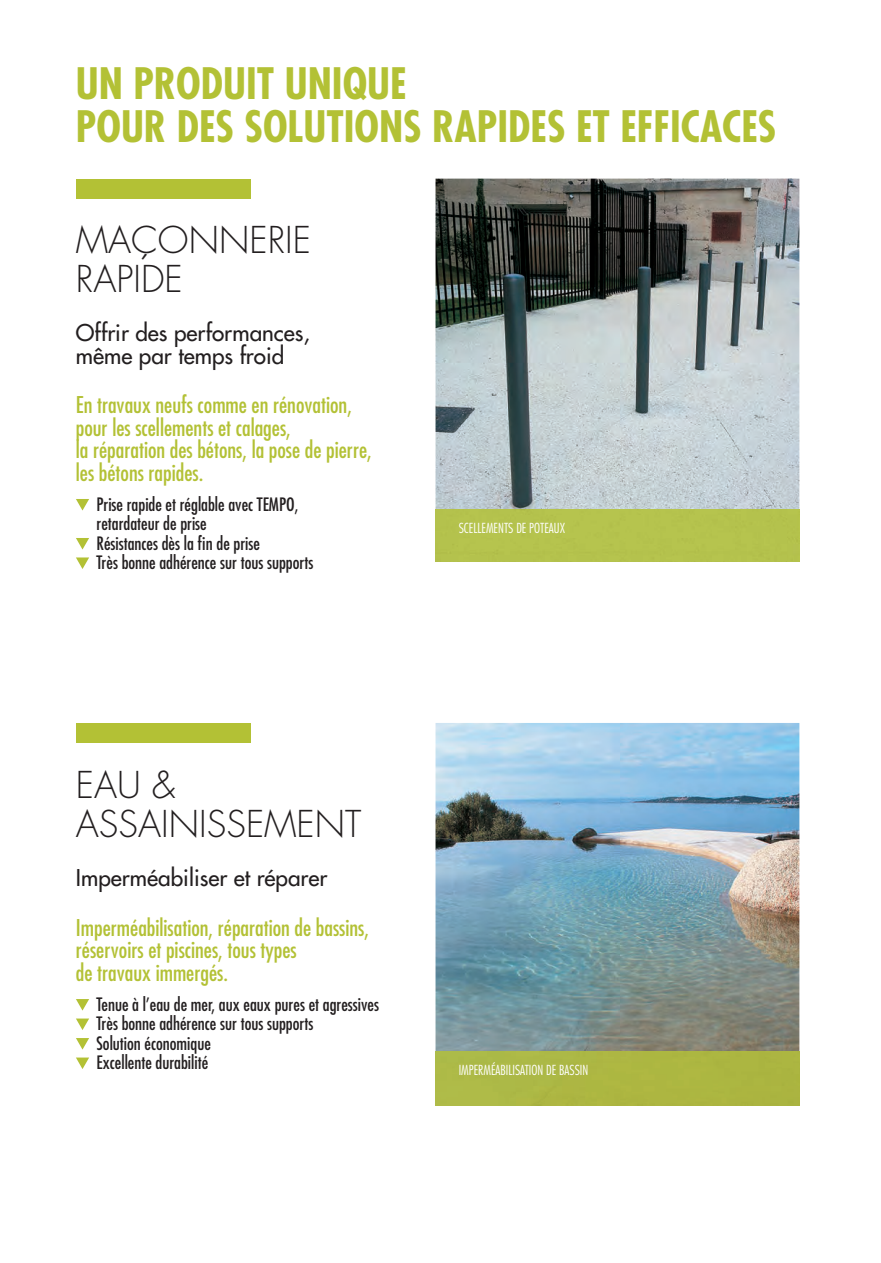
<style>
.page{position:relative;width:881px;height:1263px;background:#fff}
.page>*{position:absolute;margin:0;border:0;box-sizing:border-box;transform-origin:0 0}
.t1{font:700 condensed 42.15px/43.5px "Futura Std";color:#b3c135}
.t2{font:300 36px/39px "Futura Std";color:#231f20}
.t3{font:condensed 22.5px/22.5px "Futura Std";color:#b3c135}
.t4{font:500 22.5px/22.5px "Futura Std";color:#231f20}
.t5{font:condensed 18px/19.5px "Futura Std";color:#231f20}
.t6{font:300 condensed 13.5px "Futura Std";color:#fff}
</style>
<div class="page">
<img style="left:435px;top:179px;width:364px;height:331px">
<img style="left:435px;top:723px;width:364px;height:328px">
<svg style="left:76px;top:499px;width:13px;height:11px"></svg>
<svg style="left:76px;top:538px;width:13px;height:11px"></svg>
<svg style="left:76px;top:557px;width:13px;height:12px"></svg>
<svg style="left:76px;top:999px;width:13px;height:11px"></svg>
<svg style="left:76px;top:1018px;width:13px;height:12px"></svg>
<svg style="left:76px;top:1038px;width:13px;height:11px"></svg>
<svg style="left:76px;top:1057px;width:13px;height:12px"></svg>
<div style="left:76px;top:179px;width:175px;height:19px;background:#b3c135"></div>
<div style="left:76px;top:723px;width:175px;height:20px;background:#b3c135"></div>
<div style="left:435px;top:510px;width:364px;height:51px;background:#b5c34d"></div>
<div style="left:435px;top:1051px;width:364px;height:55px;background:#acb742"></div>
<h1 class="t1" style="left:76px;top:61px;width:701px">UN PRODUIT UNIQUE<br>POUR DES SOLUTIONS RAPIDES ET EFFICACES</h1>
<h2 class="t2" style="left:76px;top:221px;width:237px">MAÇONNERIE<br>RAPIDE</h2>
<p class="t4" style="left:76px;top:322px;width:235px">Offrir des performances, même par temps froid</p>
<p class="t3" style="left:76px;top:393px;width:297px">En travaux neufs comme en rénovation, pour les scellements et calages,<br>la réparation des bétons, la pose de pierre, les bétons rapides.</p>
<p class="t5" style="left:96px;top:494px;width:218px">Prise rapide et réglable avec TEMPO, retardateur de prise<br>Résistances dès la fin de prise<br>Très bonne adhérence sur tous supports</p>
<h2 class="t2" style="left:76px;top:766px;width:287px">EAU &amp;<br>ASSAINISSEMENT</h2>
<p class="t4" style="left:76px;top:867px;width:253px">Imperméabiliser et réparer</p>
<p class="t3" style="left:76px;top:916px;width:294px">Imperméabilisation, réparation de bassins, réservoirs et piscines, tous types<br>de travaux immergés.</p>
<p class="t5" style="left:96px;top:994px;width:284px">Tenue à l’eau de mer, aux eaux pures et agressives Très bonne adhérence sur tous supports<br>Solution économique<br>Excellente durabilité</p>
<p class="t6" style="left:458px;top:519px;width:108px">SCELLEMENTS DE POTEAUX</p>
<p class="t6" style="left:458px;top:1062px;width:131px">IMPERMÉABILISATION DE BASSIN</p>
</div>
